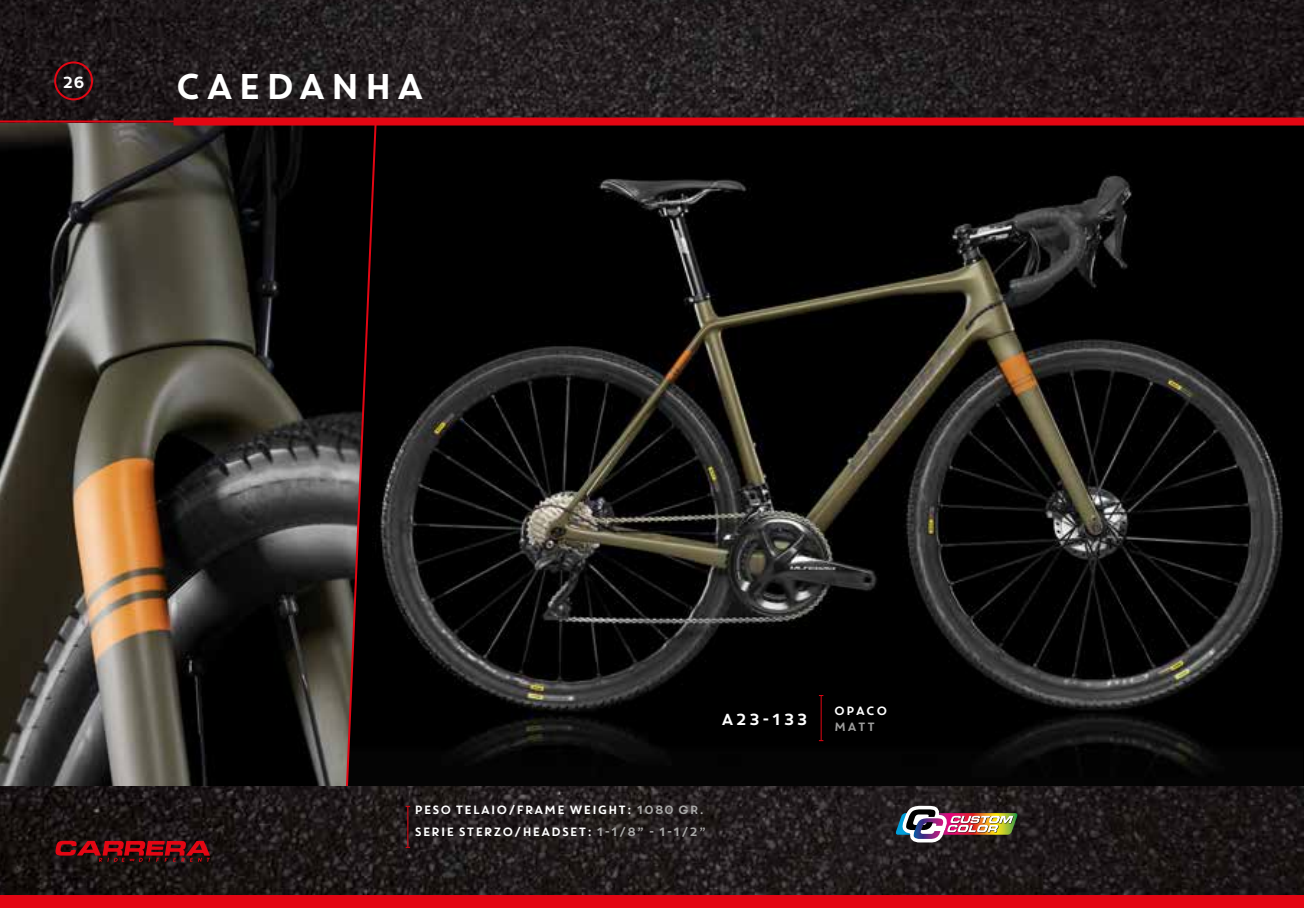
<style>
.page{position:relative;width:1304px;height:908px;background:#fff}
.page>*{position:absolute;margin:0;border:0;box-sizing:border-box;transform-origin:0 0}
.t1{font:35.6px "Core Circus";color:#fff}
.t2{font:16px "Core Circus";color:#fff}
.t3{font:12px/22px "Core Circus";letter-spacing:-.06em;color:#fff}
.t4{font:12px "Core Circus";color:#9d9d9c}
.s1{color:#a8a8a7}
</style>
<div class="page">
<img style="left:378px;top:125px;width:926px;height:661px">
<svg style="left:0;top:122px;width:378px;height:664px;background:#3c362e"></svg>
<img style="left:0;top:0;width:1304px;height:120px">
<hr style="left:0;top:120px;width:1304px;height:2px;background:#e30613">
<img style="left:0;top:786px;width:1304px;height:108px">
<div style="left:173px;top:117px;width:1131px;height:8px;background:#e30613"></div>
<div style="left:0;top:894px;width:1304px;height:13px;background:#e30613"></div>
<div style="left:54px;top:61px;width:39px;height:39px;border:2px solid #e30613;border-radius:50%"></div>
<hr style="left:821px;top:695px;width:1px;height:45px;background:#e30613">
<hr style="left:407px;top:806px;width:1px;height:40px;background:#e30613">
<svg style="left:55px;top:840px;width:155px;height:21px;background:#710d12"></svg>
<img style="left:896px;top:780px;width:121px;height:68px">
<h2 class="t2" style="left:61px;top:71px;width:26px">26</h2>
<h1 class="t1" style="left:173px;top:63px;width:254px">CAEDANHA</h1>
<h2 class="t2" style="left:721px;top:708px;width:90px">A23-133</h2>
<p class="t3" style="left:833px;top:698px;width:56px">OPACO</p>
<p class="t4" style="left:833px;top:718px;width:44px">MATT</p>
<p class="t3" style="left:414px;top:798px;width:295px">PESO TELAIO/FRAME WEIGHT: <span class="s1">1080 gr.<br></span>SERIE STERZO/HEADSET: <span class="s1">1-1/8” - 1-1/2”</span></p>
</div>
